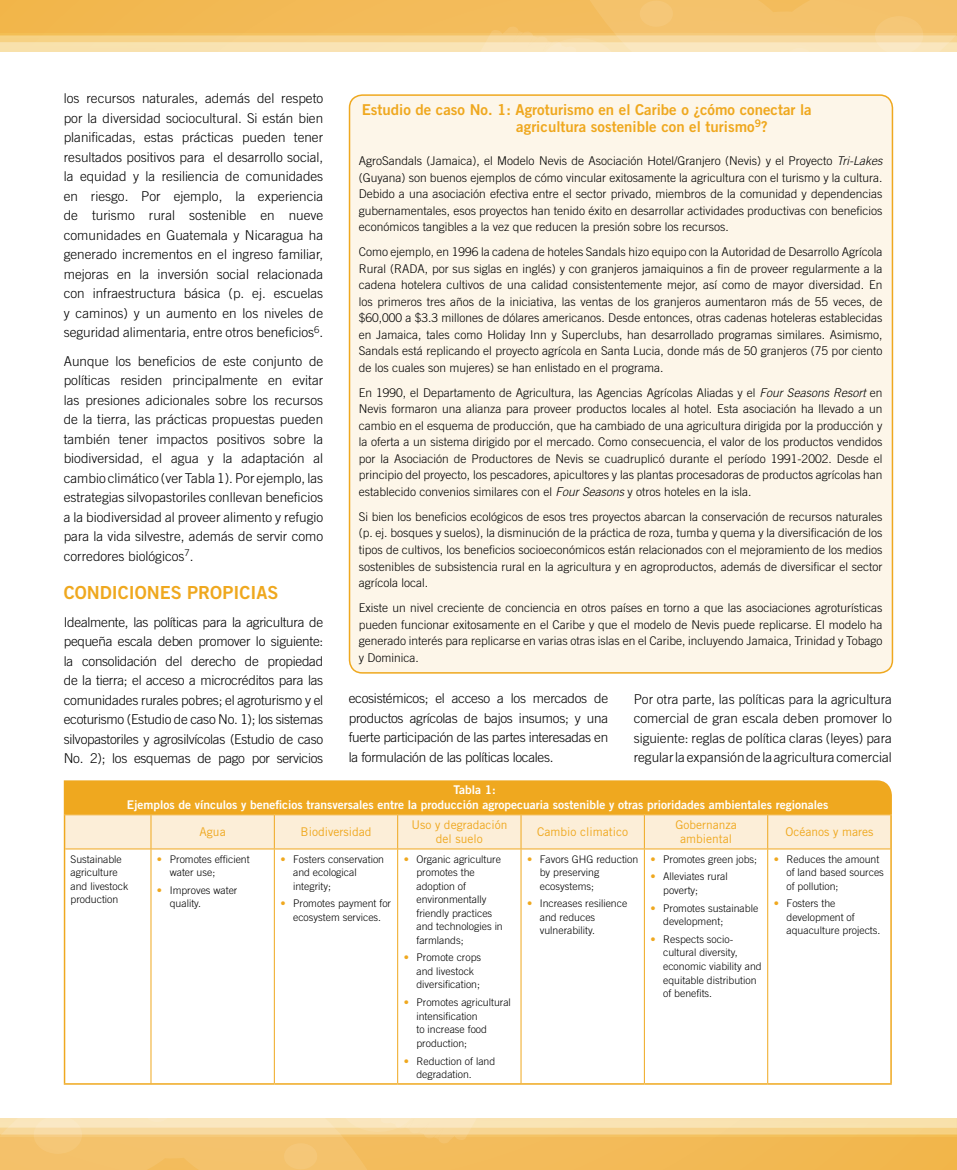
<style>
.page{position:relative;width:957px;height:1170px;background:#fff}
.page>*{position:absolute;margin:0;border:0;box-sizing:border-box;transform-origin:0 0}
.t1{font:18px "Trade Gothic LT Std Bd 2";color:#efa81f}
.t2{font:15px/16.5px "Trade Gothic LT Std Bd 2";color:#efa81f}
.t3{font:300 13.5px/19.5px "Trade Gothic LT Std";color:#000;text-align:justify}
.t4{font:300 12px/16.5px "Trade Gothic LT Std";color:#000;text-align:justify}
.t5{font:12px/15px "Trade Gothic LT Std Bd 2";color:#fff;text-align:center}
.t6{font:12px/13.5px "Trade Gothic LT Std";color:#efa81f;text-align:center}
.t7{font:300 10.5px/13.5px "Trade Gothic LT Std";color:#000}
.s1{font-style:italic}
.s2{font-family:"Trade Gothic LT Std Bd 2";font-weight:400;color:#efa81f}
</style>
<div class="page">
<div style="left:349px;top:95px;width:543px;height:577px;background:#fdf6e9;border-radius:13px"></div>
<div style="left:349px;top:94px;width:544px;height:579px;border:2px solid #efa81f;border-radius:13px"></div>
<svg style="left:65px;top:849px;width:825px;height:234px"></svg>
<hr style="left:65px;top:848px;width:86px;height:1px;background:#efa81f">
<hr style="left:151px;top:848px;width:123px;height:1px;background:#efa81f">
<hr style="left:151px;top:849px;width:1px;height:234px;background:#efa81f">
<hr style="left:274px;top:848px;width:124px;height:1px;background:#efa81f">
<hr style="left:274px;top:849px;width:1px;height:234px;background:#efa81f">
<hr style="left:398px;top:848px;width:123px;height:1px;background:#efa81f">
<hr style="left:397px;top:849px;width:1px;height:234px;background:#efa81f">
<hr style="left:521px;top:848px;width:123px;height:1px;background:#efa81f">
<hr style="left:520px;top:849px;width:1px;height:234px;background:#efa81f">
<hr style="left:644px;top:848px;width:123px;height:1px;background:#efa81f">
<hr style="left:644px;top:849px;width:1px;height:234px;background:#efa81f">
<hr style="left:767px;top:848px;width:123px;height:1px;background:#efa81f">
<hr style="left:767px;top:849px;width:1px;height:234px;background:#efa81f">
<hr style="left:64px;top:848px;width:1px;height:235px;background:#efa81f">
<hr style="left:64px;top:1083px;width:87px;height:1px;background:#efa81f">
<hr style="left:151px;top:1083px;width:123px;height:1px;background:#efa81f">
<hr style="left:274px;top:1083px;width:124px;height:1px;background:#efa81f">
<hr style="left:398px;top:1083px;width:123px;height:1px;background:#efa81f">
<hr style="left:521px;top:1083px;width:123px;height:1px;background:#efa81f">
<hr style="left:644px;top:1083px;width:123px;height:1px;background:#efa81f">
<hr style="left:890px;top:848px;width:2px;height:235px;background:#efa81f">
<hr style="left:767px;top:1083px;width:125px;height:1px;background:#efa81f">
<svg style="left:64px;top:780px;width:828px;height:68px;background:#f5ca78"></svg>
<svg style="left:0;top:0;width:957px;height:52px;background:#f4c776"></svg>
<svg style="left:0;top:1136px;width:957px;height:34px;background:#f3bd5e"></svg>
<svg style="left:0;top:1118px;width:957px;height:18px;background:#f7dca4"></svg>
<hr style="left:956px;top:0;width:1px;height:51px;background:#8dc63f">
<p class="t3" style="left:64px;top:89px;width:261px">los recursos naturales, además del respeto por la diversidad sociocultural. Si están bien planificadas, estas prácticas pueden tener resultados positivos para el desarrollo social, la equidad y la resiliencia de comunidades en riesgo. Por ejemplo, la experiencia de turismo rural sostenible en nueve comunidades en Guatemala y Nicaragua ha generado incrementos en el ingreso familiar, mejoras en la inversión social relacionada con infraestructura básica (p. ej. escuelas y caminos) y un aumento en los niveles de seguridad alimentaria, entre otros beneficios<sup>6</sup>.</p>
<p class="t3" style="left:64px;top:351px;width:261px">Aunque los beneficios de este conjunto de políticas residen principalmente en evitar las presiones adicionales sobre los recursos de la tierra, las prácticas propuestas pueden también tener impactos positivos sobre la biodiversidad, el agua y la adaptación al cambio climático (ver Tabla 1). Por ejemplo, las estrategias silvopastoriles conllevan beneficios a la biodiversidad al proveer alimento y refugio para la vida silvestre, además de servir como corredores biológicos<sup>7</sup>.</p>
<h1 class="t1" style="left:64px;top:581px;width:13px">Con</h1>
<h1 class="t1" style="left:100px;top:581px;width:40px">dicione</h1>
<h1 class="t1" style="left:171px;top:581px;width:28px">s propi</h1>
<h1 class="t1" style="left:239px;top:581px;width:40px">cias</h1>
<p class="t3" style="left:64px;top:612px;width:261px">Idealmente, las políticas para la agricultura de pequeña escala deben promover lo siguiente: la consolidación del derecho de propiedad de la tierra; el acceso a microcréditos para las comunidades rurales pobres; el agroturismo y el ecoturismo (Estudio de caso No. 1); los sistemas silvopastoriles y agrosilvícolas (Estudio de caso No. 2); los esquemas de pago por servicios</p>
<p class="t2" style="left:516px;top:101px;width:297px;text-indent:-154px">Estudio de caso No. 1: Agroturismo en el Caribe o ¿cómo conectar la agricultura sostenible con el turismo<sup>9</sup>?</p>
<p class="t4" style="left:359px;top:152px;width:525px">AgroSandals (Jamaica), el Modelo Nevis de Asociación Hotel/Granjero (Nevis) y el Proyecto <span class="s1">Tri-Lakes </span>(Guyana) son buenos ejemplos de cómo vincular exitosamente la agricultura con el turismo y la cultura.<br>Debido a una asociación efectiva entre el sector privado, miembros de la comunidad y dependencias gubernamentales, esos proyectos han tenido éxito en desarrollar actividades productivas con beneficios económicos tangibles a la vez que reducen la presión sobre los recursos.</p>
<p class="t4" style="left:359px;top:243px;width:525px">Como ejemplo, en 1996 la cadena de hoteles Sandals hizo equipo con la Autoridad de Desarrollo Agrícola Rural (RADA, por sus siglas en inglés) y con granjeros jamaiquinos a fin de proveer regularmente a la cadena hotelera cultivos de una calidad consistentemente mejor, así como de mayor diversidad. En los primeros tres años de la iniciativa, las ventas de los granjeros aumentaron más de 55 veces, de $60,000 a $3.3 millones de dólares americanos. Desde entonces, otras cadenas hoteleras establecidas en Jamaica, tales como Holiday Inn y Superclubs, han desarrollado programas similares. Asimismo, Sandals está replicando el proyecto agrícola en Santa Lucia, donde más de 50 granjeros (75 por ciento de los cuales son mujeres) se han enlistado en el programa.</p>
<p class="t4" style="left:359px;top:384px;width:525px">En 1990, el Departamento de Agricultura, las Agencias Agrícolas Aliadas y el <span class="s1">Four Seasons Resort</span> en Nevis formaron una alianza para proveer productos locales al hotel. Esta asociación ha llevado a un cambio en el esquema de producción, que ha cambiado de una agricultura dirigida por la producción y la oferta a un sistema dirigido por el mercado. Como consecuencia, el valor de los productos vendidos por la Asociación de Productores de Nevis se cuadruplicó durante el período 1991-2002. Desde el principio del proyecto, los pescadores, apicultores y las plantas procesadoras de productos agrícolas han establecido convenios similares con el <span class="s1">Four Seasons</span> y otros hoteles en la isla.</p>
<p class="t4" style="left:359px;top:508px;width:525px">Si bien los beneficios ecológicos de esos tres proyectos abarcan la conservación de recursos naturales (p. ej. bosques y suelos), la disminución de la práctica de roza, tumba y quema y la diversificación de los tipos de cultivos, los beneficios socioeconómicos están relacionados con el mejoramiento de los medios sostenibles de subsistencia rural en la agricultura y en agroproductos, además de diversificar el sector agrícola local.</p>
<p class="t4" style="left:359px;top:599px;width:525px">Existe un nivel creciente de conciencia en otros países en torno a que las asociaciones agroturísticas pueden funcionar exitosamente en el Caribe y que el modelo de Nevis puede replicarse. El modelo ha generado interés para replicarse en varias otras islas en el Caribe, incluyendo Jamaica, Trinidad y Tobago y Dominica.</p>
<p class="t3" style="left:349px;top:688px;width:261px">ecosistémicos; el acceso a los mercados de productos agrícolas de bajos insumos; y una fuerte participación de las partes interesadas en la formulación de las políticas locales.</p>
<p class="t3" style="left:634px;top:688px;width:260px">Por otra parte, las políticas para la agricultura comercial de gran escala deben promover lo siguiente: reglas de política claras (leyes) para regular la expansión de la agricultura comercial</p>
<p class="t5" style="left:127px;top:782px;width:703px">Tabla 1:<br>Ejemplos de vínculos y beneficios transversales entre la producción agropecuaria sostenible y otras prioridades ambientales regionales</p>
<p class="t6" style="left:200px;top:825px;width:28px">Agua</p>
<p class="t6" style="left:301px;top:825px;width:72px">Biodiversidad</p>
<p class="t6" style="left:411px;top:818px;width:97px">Uso y degradación del suelo</p>
<p class="t6" style="left:537px;top:825px;width:92px">Cambio climatico</p>
<p class="t6" style="left:675px;top:818px;width:63px">Gobernanza ambiental</p>
<p class="t6" style="left:785px;top:825px;width:89px">Océanos y mares</p>
<p class="t7" style="left:71px;top:851px;width:59px">Sustainable agriculture and livestock production</p>
<p class="t7" style="left:170px;top:851px;width:81px;text-indent:-13px"><span class="s2">•</span> Promotes efficient water use;</p>
<p class="t7" style="left:170px;top:883px;width:69px;text-indent:-13px"><span class="s2">•</span> Improves water quality.</p>
<p class="t7" style="left:293px;top:851px;width:92px;text-indent:-13px"><span class="s2">•</span> Fosters conservation and ecological integrity;</p>
<p class="t7" style="left:280px;top:896px;width:112px;text-align:center"><span class="s2">•</span> Promotes payment for ecosystem services.</p>
<p class="t7" style="left:416px;top:851px;width:88px;text-indent:-13px"><span class="s2">•</span> Organic agriculture promotes the adoption of environmentally friendly practices and technologies in farmlands;</p>
<p class="t7" style="left:416px;top:950px;width:66px;text-indent:-13px"><span class="s2">•</span> Promote crops and livestock diversification;</p>
<p class="t7" style="left:416px;top:995px;width:96px;text-indent:-13px"><span class="s2">•</span> Promotes agricultural intensification<br>to increase food production;</p>
<p class="t7" style="left:416px;top:1053px;width:80px;text-indent:-13px"><span class="s2">•</span> Reduction of land degradation.</p>
<p class="t7" style="left:540px;top:851px;width:100px;text-indent:-13px"><span class="s2">•</span> Favors GHG reduction by preserving ecosystems;</p>
<p class="t7" style="left:540px;top:896px;width:89px;text-indent:-13px"><span class="s2">•</span> Increases resilience and reduces vulnerability.</p>
<p class="t7" style="left:650px;top:852px;width:108px"><span class="s2">•</span> Promotes green jobs;</p>
<p class="t7" style="left:663px;top:869px;width:66px;text-indent:-13px"><span class="s2">•</span> Alleviates rural poverty;</p>
<p class="t7" style="left:663px;top:901px;width:97px;text-indent:-13px"><span class="s2">•</span> Promotes sustainable development;</p>
<p class="t7" style="left:663px;top:932px;width:100px;text-indent:-13px"><span class="s2">•</span> Respects socio&shy;cultural diversity, economic viability and equitable distribution of benefits.</p>
<p class="t7" style="left:786px;top:852px;width:99px;text-indent:-13px"><span class="s2">•</span> Reduces the amount of land based sources of pollution;</p>
<p class="t7" style="left:786px;top:896px;width:95px;text-indent:-13px"><span class="s2">•</span> Fosters the development of aquaculture projects.</p>
</div>
